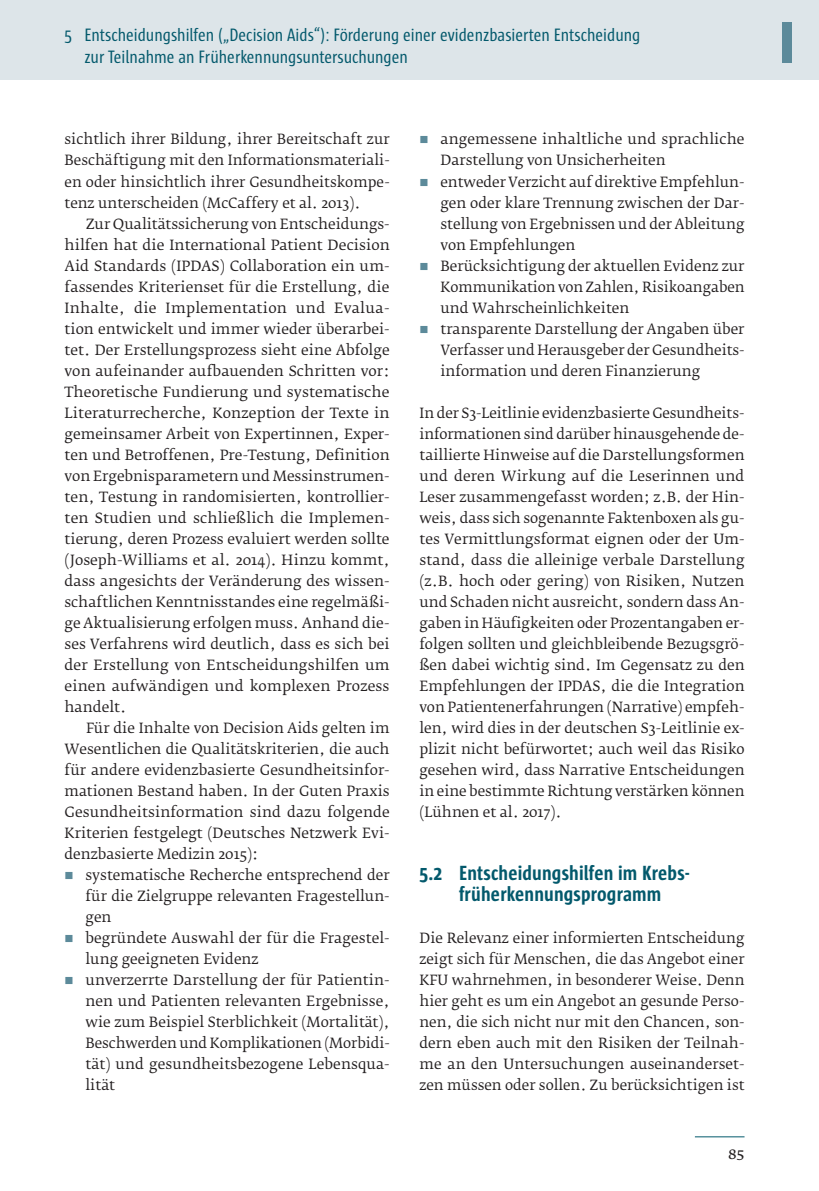
<style>
.page{position:relative;width:819px;height:1191px;background:#fff}
.page>*{position:absolute;margin:0;border:0;box-sizing:border-box;transform-origin:0 0}
.t1{font:800 59.5px "Sun Cd";color:#5c8a9a}
.t2{font:700 21px/21px "Sun Cd";letter-spacing:.01em;color:#03596c;text-align:center}
.t3{font:18.38px/22.1px "Sun Cd";color:#03596c}
.t4{font:15.75px "Fedra Serif B Pro";color:#231f20}
.t5{font:14px/21px "Fedra Serif B Pro";color:#231f20;text-align:justify}
</style>
<div class="page">
<div style="left:0;top:0;width:819px;height:79px;background:#dde5e9"></div>
<hr style="left:694px;top:1136px;width:50px;height:1px;background:#03596c">
<h3 class="t3" style="left:84px;top:24px;width:557px;text-indent:-20px">5 Entscheidungshilfen („Decision Aids“): Förderung einer evidenzbasierten Entscheidung zur Teilnahme an Früherkennungsuntersuchungen</h3>
<h1 class="t1" style="left:779px;top:10px;width:17px">I</h1>
<p class="t5" style="left:64px;top:129px;width:326px">sichtlich ihrer Bildung, ihrer Bereitschaft zur Beschäftigung mit den Informationsmateriali&shy;en oder hinsichtlich ihrer Gesundheitskompe&shy;tenz unterscheiden (McCaffery et al. 2013).</p>
<p class="t5" style="left:64px;top:213px;width:327px;text-indent:21px">Zur Qualitätssicherung von Entscheidungs&shy;hilfen hat die International Patient Decision Aid Standards (IPDAS) Collaboration ein um&shy;fassendes Kriterienset für die Erstellung, die Inhalte, die Implementation und Evalua&shy;tion entwickelt und immer wieder überarbei&shy;tet. Der Erstellungsprozess sieht eine Abfolge von aufeinander aufbauenden Schritten vor:<br>Theoretische Fundierung und systematische Literaturrecherche, Konzeption der Texte in gemeinsamer Arbeit von Expertinnen, Exper&shy;ten und Betroffenen, Pre-Testung, Definition von Ergebnisparametern und Messinstrumen&shy;ten, Testung in randomisierten, kontrollier&shy;ten Studien und schließlich die Implemen&shy;tierung, deren Prozess evaluiert werden sollte (Joseph-Williams et al. 2014). Hinzu kommt, dass angesichts der Veränderung des wissen&shy;schaftlichen Kenntnisstandes eine regelmäßi&shy;ge Aktualisierung erfolgen muss. Anhand die&shy;ses Verfahrens wird deutlich, dass es sich bei der Erstellung von Entscheidungshilfen um einen aufwändigen und komplexen Prozess handelt.</p>
<p class="t5" style="left:64px;top:717px;width:327px;text-indent:21px">Für die Inhalte von Decision Aids gelten im Wesentlichen die Qualitätskriterien, die auch für andere evidenzbasierte Gesundheitsinfor&shy;mationen Bestand haben. In der Guten Praxis Gesundheitsinformation sind dazu folgende Kriterien festgelegt (Deutsches Netzwerk Evi&shy;denzbasierte Medizin 2015):</p>
<p class="t5" style="left:85px;top:864px;width:305px;text-align:left">systematische Recherche entsprechend der für die Zielgruppe relevanten Fragestellun&shy;gen<br>begründete Auswahl der für die Fragestel&shy;lung geeigneten Evidenz<br>unverzerrte Darstellung der für Patientin&shy;nen und Patienten relevanten Ergebnisse, wie zum Beispiel Sterblichkeit (Mortalität), Beschwerden und Komplikationen (Morbidi&shy;tät) und gesundheitsbezogene Lebensqua&shy;lität</p>
<p class="t5" style="left:440px;top:129px;width:305px;text-align:left">angemessene inhaltliche und sprachliche Darstellung von Unsicherheiten<br>entweder Verzicht auf direktive Empfehlun&shy;gen oder klare Trennung zwischen der Dar&shy;stellung von Ergebnissen und der Ableitung von Empfehlungen<br>Berücksichtigung der aktuellen Evidenz zur Kommunikation von Zahlen, Risikoangaben und Wahrscheinlichkeiten<br>transparente Darstellung der Angaben über Verfasser und Herausgeber der Gesundheits&shy;information und deren Finanzierung</p>
<p class="t5" style="left:419px;top:402px;width:327px">In der S3-Leitlinie evidenzbasierte Gesundheits&shy;informationen sind darüber hinausgehende de&shy;taillierte Hinweise auf die Darstellungsformen und deren Wirkung auf die Leserinnen und Leser zusammengefasst worden; z.B. der Hin&shy;weis, dass sich sogenannte Faktenboxen als gu&shy;tes Vermittlungsformat eignen oder der Um&shy;stand, dass die alleinige verbale Darstellung (z.B. hoch oder gering) von Risiken, Nutzen und Schaden nicht ausreicht, sondern dass An&shy;gaben in Häufigkeiten oder Prozentangaben er&shy;folgen sollten und gleichbleibende Bezugsgrö&shy;ßen dabei wichtig sind. Im Gegensatz zu den Empfehlungen der IPDAS, die die Integration von Patientenerfahrungen (Narrative) empfeh&shy;len, wird dies in der deutschen S3-Leitlinie ex&shy;plizit nicht befürwortet; auch weil das Risiko gesehen wird, dass Narrative Entscheidungen in eine bestimmte Richtung verstärken können (Lühnen et al. 2017).</p>
<h2 class="t2" style="left:419px;top:862px;width:271px">5.2 Entscheidungshilfen im Krebs&shy;früherkennungsprogramm</h2>
<p class="t5" style="left:419px;top:927px;width:326px">Die Relevanz einer informierten Entscheidung zeigt sich für Menschen, die das Angebot einer KFU wahrnehmen, in besonderer Weise. Denn hier geht es um ein Angebot an gesunde Perso&shy;nen, die sich nicht nur mit den Chancen, son&shy;dern eben auch mit den Risiken der Teilnah&shy;me an den Untersuchungen auseinanderset&shy;zen müssen oder sollen. Zu berücksichtigen ist</p>
<p class="t4" style="left:728px;top:1144px;width:18px">85</p>
</div>
